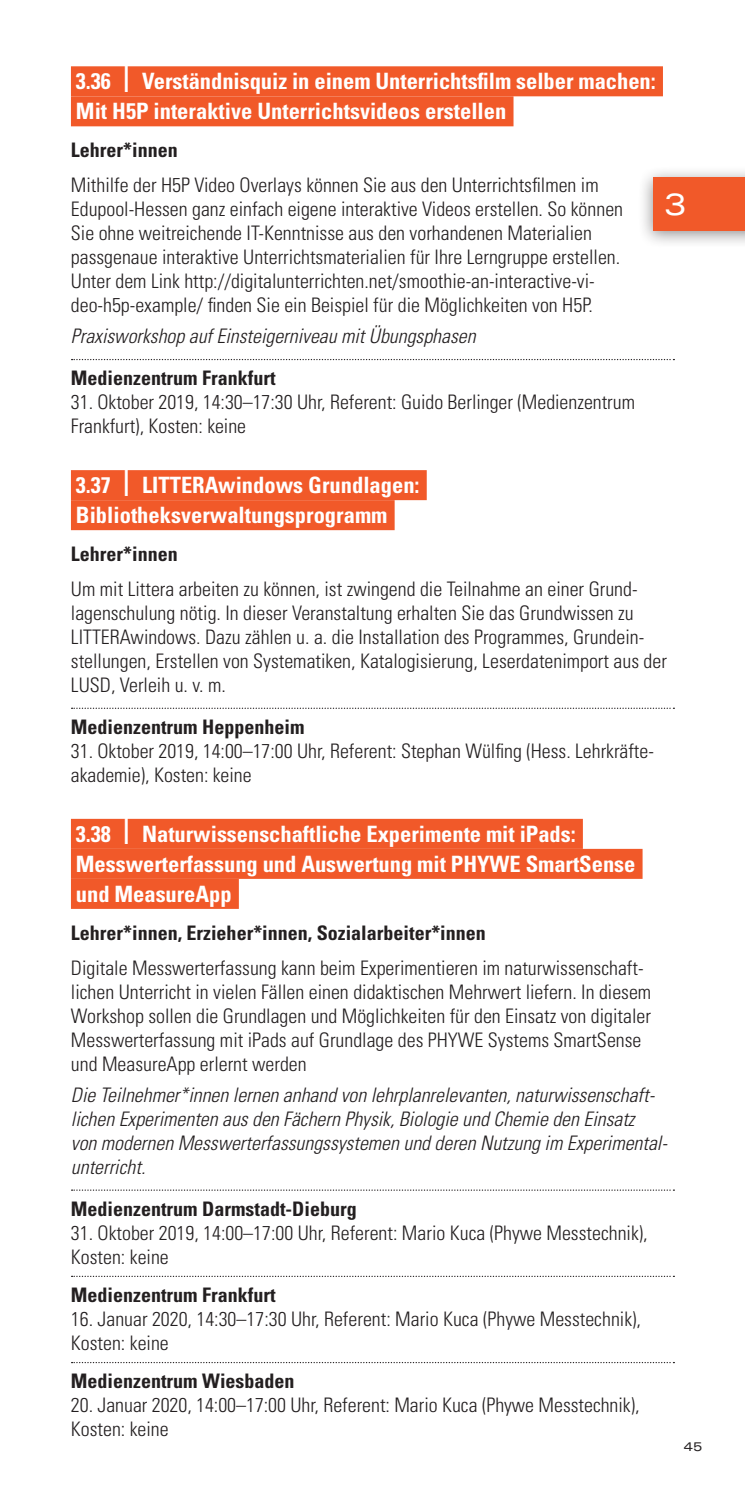
<style>
.page{position:relative;width:745px;height:1489px;background:#fff}
.page>*{position:absolute;margin:0;border:0;box-sizing:border-box;transform-origin:0 0}
.t1{font:expanded 30.5px "Univers";color:#fff}
.t2{font:700 condensed 22.5px/30px "Univers";color:#fff}
.t3{font:300 condensed 20px/24px "Univers";color:#231f20}
.t4{font:italic 300 condensed 20px/24px "Univers";color:#231f20}
.t5{font:700 condensed 20px "Univers";color:#231f20}
.t6{font:expanded 12.5px "Univers";color:#231f20}
.s1{font-weight:400;font-size:45px}
</style>
<div class="page">
<div style="left:637px;top:166px;width:107px;height:83px;background:#231f20;opacity:.5"></div>
<div style="left:652px;top:177px;width:92px;height:53px;background:#f15929"></div>
<div style="left:71px;top:66px;width:591px;height:30px;background:#f15929"></div>
<div style="left:71px;top:96px;width:442px;height:30px;background:#f15929"></div>
<svg style="left:71px;top:359px;width:603px;height:1px"></svg>
<div style="left:71px;top:470px;width:355px;height:30px;background:#f15929"></div>
<div style="left:71px;top:500px;width:323px;height:30px;background:#f15929"></div>
<svg style="left:71px;top:707px;width:603px;height:2px"></svg>
<div style="left:71px;top:818px;width:511px;height:30px;background:#f15929"></div>
<div style="left:71px;top:848px;width:571px;height:30px;background:#f15929"></div>
<div style="left:71px;top:878px;width:168px;height:30px;background:#f15929"></div>
<svg style="left:71px;top:1189px;width:603px;height:1px"></svg>
<svg style="left:71px;top:1275px;width:603px;height:1px"></svg>
<p class="t2" style="left:76px;top:66px;width:581px">3.36 <span class="s1">|</span> Verständnisquiz in einem Unterrichtsfilm selber machen:<br>Mit H5P interaktive Unterrichtsvideos erstellen</p>
<p class="t5" style="left:71px;top:138px;width:108px">Lehrer*innen</p>
<p class="t3" style="left:71px;top:173px;width:553px">Mithilfe der H5P Video Overlays können Sie aus den Unterrichtsfilmen im Edupool-Hessen ganz einfach eigene interaktive Videos erstellen. So können Sie ohne weitreichende IT-Kenntnisse aus den vorhandenen Materialien passgenaue interaktive Unterrichtsmaterialien für Ihre Lerngruppe erstellen.<br>Unter dem Link http://digitalunterrichten.net/smoothie-an-interactive-vi&shy;deo-h5p-example/ finden Sie ein Beispiel für die Möglichkeiten von H5P.</p>
<p class="t4" style="left:71px;top:324px;width:406px">Praxisworkshop auf Einsteigerniveau mit Übungsphasen</p>
<p class="t5" style="left:71px;top:365px;width:206px">Medienzentrum Frankfurt</p>
<p class="t3" style="left:71px;top:389px;width:565px">31. Oktober 2019, 14:30–17:30 Uhr, Referent: Guido Berlinger (Medienzentrum<br>Frankfurt), Kosten: keine</p>
<p class="t2" style="left:76px;top:469px;width:345px">3.37 <span class="s1">|</span> LITTERAwindows Grundlagen:<br>Bibliotheksverwaltungsprogramm</p>
<p class="t5" style="left:71px;top:542px;width:108px">Lehrer*innen</p>
<p class="t3" style="left:71px;top:576px;width:597px">Um mit Littera arbeiten zu können, ist zwingend die Teilnahme an einer Grund&shy;lagenschulung nötig. In dieser Veranstaltung erhalten Sie das Grundwissen zu LITTERAwindows. Dazu zählen u. a. die Installation des Programmes, Grundein&shy;stellungen, Erstellen von Systematiken, Katalogisierung, Leserdatenimport aus der LUSD, Verleih u. v. m.</p>
<p class="t5" style="left:71px;top:714px;width:235px">Medienzentrum Heppenheim</p>
<p class="t3" style="left:71px;top:738px;width:582px">31. Oktober 2019, 14:00–17:00 Uhr, Referent: Stephan Wülfing (Hess. Lehrkräfte&shy;akademie), Kosten: keine</p>
<p class="t2" style="left:76px;top:818px;width:560px">3.38 <span class="s1">|</span> Naturwissenschaftliche Experimente mit iPads:<br>Messwerterfassung und Auswertung mit PHYWE SmartSense und MeasureApp</p>
<p class="t5" style="left:71px;top:920px;width:416px">Lehrer*innen, Erzieher*innen, Sozialarbeiter*innen</p>
<p class="t3" style="left:71px;top:955px;width:581px">Digitale Messwerterfassung kann beim Experimentieren im naturwissenschaft&shy;lichen Unterricht in vielen Fällen einen didaktischen Mehrwert liefern. In diesem Workshop sollen die Grundlagen und Möglichkeiten für den Einsatz von digitaler Messwerterfassung mit iPads auf Grundlage des PHYWE Systems SmartSense und MeasureApp erlernt werden</p>
<p class="t4" style="left:71px;top:1082px;width:596px">Die Teilnehmer*innen lernen anhand von lehrplanrelevanten, naturwissenschaft&shy;lichen Experimenten aus den Fächern Physik, Biologie und Chemie den Einsatz<br>von modernen Messwerterfassungssystemen und deren Nutzung im Experimental&shy;unterricht.</p>
<p class="t5" style="left:71px;top:1196px;width:287px">Medienzentrum Darmstadt-Dieburg</p>
<p class="t3" style="left:71px;top:1220px;width:578px">31. Oktober 2019, 14:00–17:00 Uhr, Referent: Mario Kuca (Phywe Messtechnik),<br>Kosten: keine</p>
<p class="t5" style="left:71px;top:1282px;width:206px">Medienzentrum Frankfurt</p>
<p class="t3" style="left:71px;top:1306px;width:571px">16. Januar 2020, 14:30–17:30 Uhr, Referent: Mario Kuca (Phywe Messtechnik),<br>Kosten: keine</p>
<p class="t5" style="left:71px;top:1368px;width:225px">Medienzentrum Wiesbaden</p>
<p class="t3" style="left:71px;top:1392px;width:569px">20. Januar 2020, 14:00–17:00 Uhr, Referent: Mario Kuca (Phywe Messtechnik),<br>Kosten: keine</p>
<h1 class="t1" style="left:663px;top:186px;width:24px">3</h1>
<p class="t6" style="left:683px;top:1439px;width:20px">45</p>
</div>
